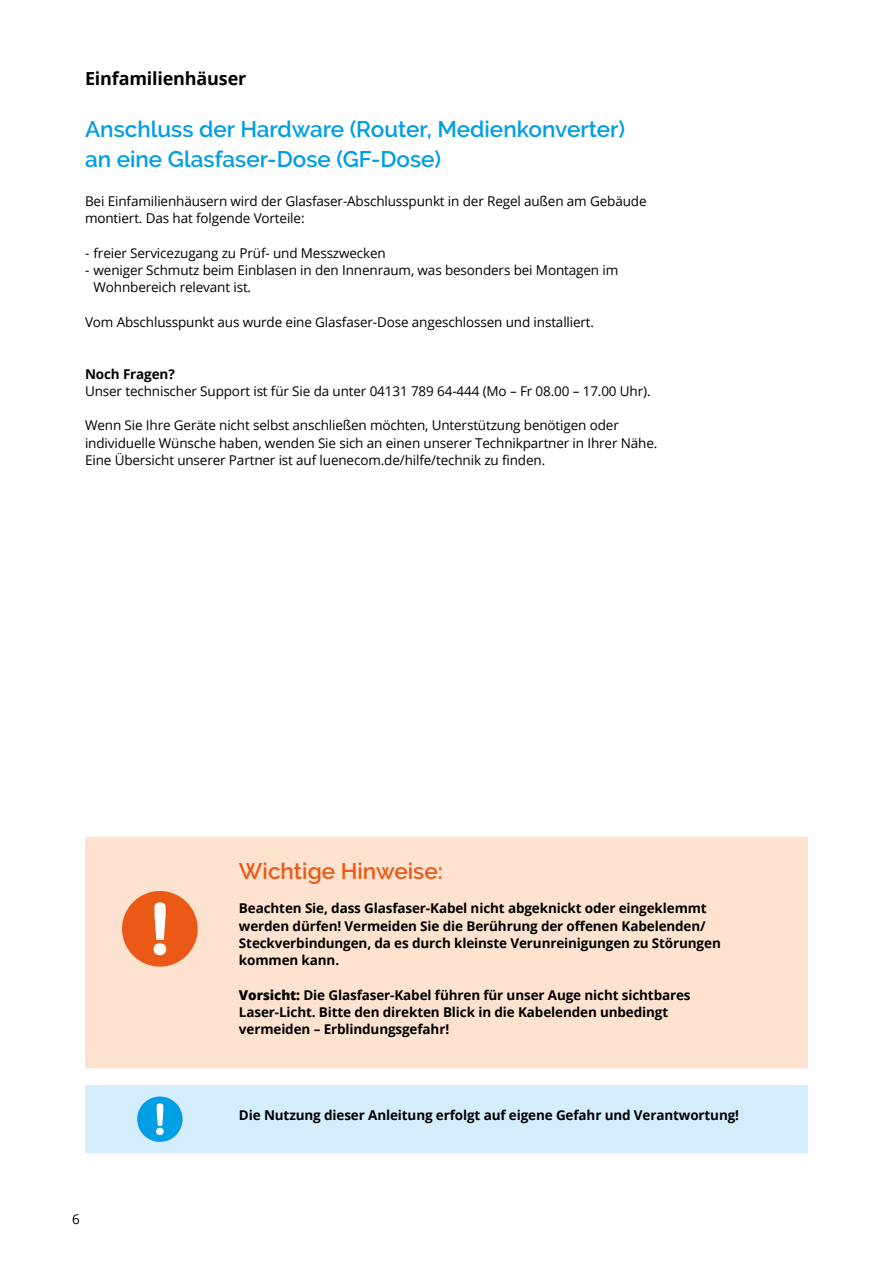
<style>
.page{position:relative;width:893px;height:1263px;background:#fff}
.page>*{position:absolute;margin:0;border:0;box-sizing:border-box;transform-origin:0 0}
.t1{font:600 22.5px/30px "Raleway";color:#009ee3}
.t2{font:600 22.5px "Raleway";color:#ea5915}
.t3{font:700 18px "Open Sans";letter-spacing:-.01em;color:#000}
.t4{font:13.5px/17.2px "Open Sans";letter-spacing:-.01em;color:#000}
.t5{font:700 13.5px/17.2px "Open Sans";letter-spacing:-.01em;color:#000}
.s1{font-weight:800}
</style>
<div class="page">
<div style="left:85px;top:836px;width:723px;height:232px;background:#fde2d0"></div>
<div style="left:85px;top:1085px;width:723px;height:68px;background:#d4edfc"></div>
<div style="left:122px;top:891px;width:76px;height:76px;background:#ea5915;border-radius:50%"></div>
<svg style="left:154px;top:902px;width:12px;height:53px"></svg>
<div style="left:137px;top:1096px;width:46px;height:46px;background:#009ee3;border-radius:50%"></div>
<svg style="left:156px;top:1103px;width:8px;height:32px"></svg>
<h2 class="t3" style="left:85px;top:66px;width:163px">Einfamilienhäuser</h2>
<h1 class="t1" style="left:85px;top:114px;width:542px">Anschluss der Hardware (Router, Medienkonverter) an eine Glasfaser-Dose (GF-Dose)</h1>
<p class="t4" style="left:85px;top:192px;width:563px">Bei Einfamilienhäusern wird der Glasfaser-Abschlusspunkt in der Regel außen am Gebäude montiert. Das hat folgende Vorteile:</p>
<p class="t4" style="left:85px;top:244px;width:302px">- freier Servicezugang zu Prüf- und Messzwecken</p>
<p class="t4" style="left:94px;top:261px;width:526px;text-indent:-9px">- weniger Schmutz beim Einblasen in den Innenraum, was besonders bei Montagen im<br>Wohnbereich relevant ist.</p>
<p class="t4" style="left:85px;top:313px;width:511px">Vom Abschlusspunkt aus wurde eine Glasfaser-Dose angeschlossen und installiert.</p>
<p class="t5" style="left:85px;top:365px;width:91px">Noch Fragen?</p>
<p class="t4" style="left:85px;top:382px;width:567px">Unser technischer Support ist für Sie da unter 04131 789 64-444 (Mo – Fr 08.00 – 17.00 Uhr).</p>
<p class="t4" style="left:85px;top:416px;width:574px">Wenn Sie Ihre Geräte nicht selbst anschließen möchten, Unterstützung benötigen oder individuelle Wünsche haben, wenden Sie sich an einen unserer Technikpartner in Ihrer Nähe.<br>Eine Übersicht unserer Partner ist auf luenecom.de/hilfe/technik zu finden.</p>
<h1 class="t2" style="left:239px;top:858px;width:205px">Wichtige Hinweise:</h1>
<p class="t5" style="left:239px;top:899px;width:483px">Beachten Sie, dass Glasfaser-Kabel nicht abgeknickt oder eingeklemmt werden dürfen! Vermeiden Sie die Berührung der offenen Kabelenden/ Steckverbindungen, da es durch kleinste Verunreinigungen zu Störungen kommen kann.</p>
<p class="t5" style="left:239px;top:986px;width:453px"><span class="s1">Vorsicht:</span> Die Glasfaser-Kabel führen für unser Auge nicht sichtbares<br>Laser-Licht. Bitte den direkten Blick in die Kabelenden unbedingt vermeiden – Erblindungsgefahr!</p>
<p class="t4" style="left:72px;top:1210px;width:9px">6</p>
<p class="t5" style="left:239px;top:1106px;width:502px">Die Nutzung dieser Anleitung erfolgt auf eigene Gefahr und Verantwortung!</p>
</div>
